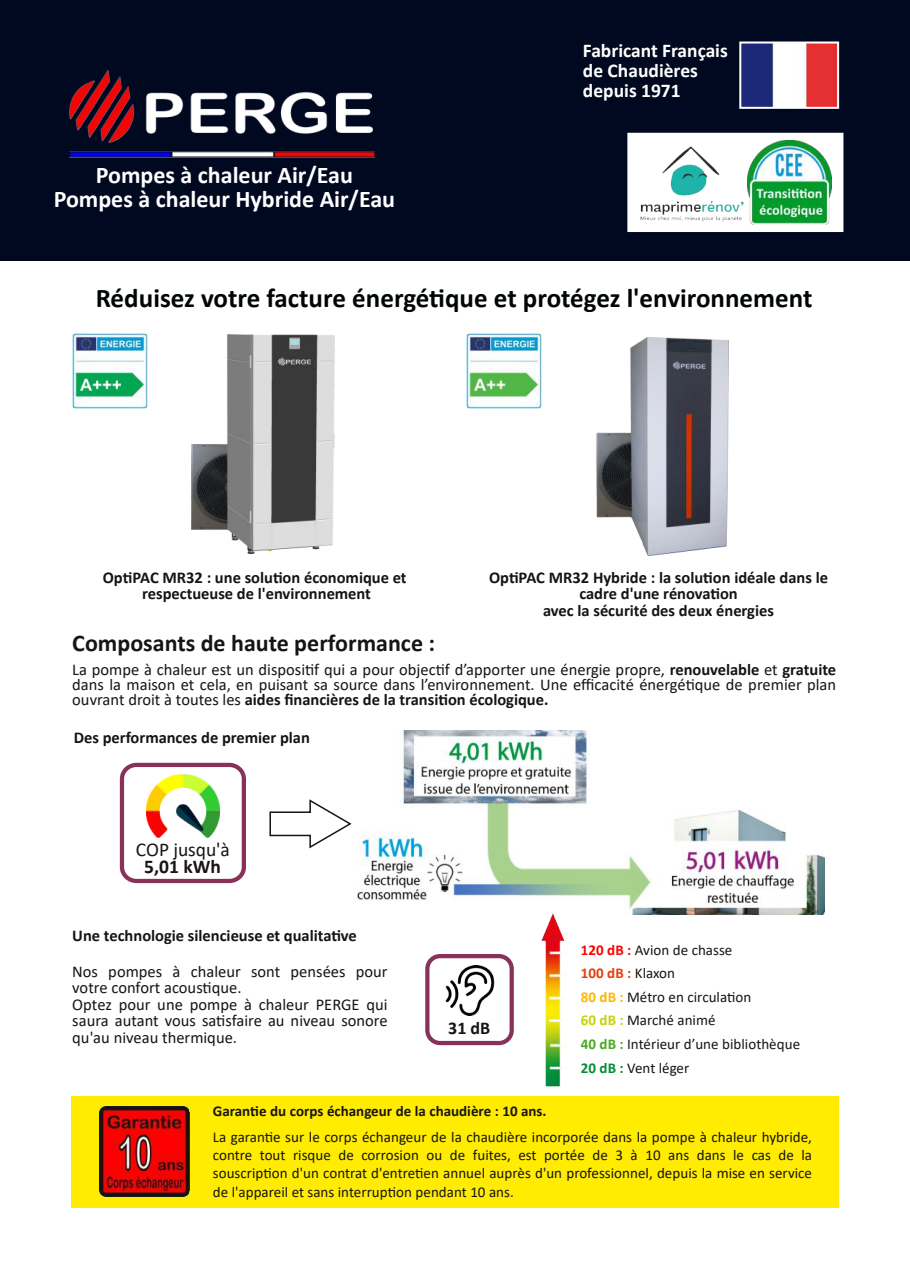
<style>
.page{position:relative;width:910px;height:1280px;background:#fff}
.page>*{position:absolute;margin:0;border:0;box-sizing:border-box;transform-origin:0 0}
.t1{font:700 27px "Calibri";color:#000602}
.t2{font:700 24px/23.4px "Calibri";color:#fff;text-align:center}
.t3{font:700 24px "Calibri";color:#171513}
.t4{font:700 19.5px/20.1px "Calibri";color:#fff}
.t5{font:19.5px "Calibri";color:#171513}
.t6{font:700 19.5px "Calibri";color:#171513}
.t7{font:700 18px "Calibri";color:#171513}
.t8{font:16.5px/16.5px "Calibri";color:#171513;text-align:justify}
.t9{font:700 16.5px/16.5px "Calibri";color:#171513;text-align:center}
.t10{font:15px/23.5px "Calibri";color:#171513}
.t11{font:700 15px "Calibri";letter-spacing:.005em;color:#171513}
.s1{font-weight:700}
.s2{font-weight:700;color:#f00}
.s3{font-weight:700;color:#e73e0d}
.s4{font-weight:700;color:#fcb800}
.s5{font-weight:700;color:#c8d200}
.s6{font-weight:700;color:#47ab23}
.s7{font-weight:700;color:#009033}
</style>
<div class="page">
<div style="left:0;top:0;width:910px;height:261px;background:#000920"></div>
<img style="left:742px;top:45px;width:94px;height:61px">
<div style="left:739px;top:42px;width:100px;height:67px;border:2px solid #fff"></div>
<img style="left:70px;top:70px;width:304px;height:88px">
<div style="left:425px;top:954px;width:89px;height:91px;border:4px solid #883259;border-radius:13px"></div>
<img style="left:445px;top:965px;width:50px;height:50px">
<img style="left:72px;top:334px;width:75px;height:75px">
<img style="left:467px;top:334px;width:75px;height:75px">
<div style="left:120px;top:763px;width:126px;height:120px;border:4px solid #883259;border-radius:14px"></div>
<img style="left:146px;top:774px;width:73px;height:64px">
<div style="left:72px;top:1096px;width:767px;height:111px;background:#ffec00"></div>
<img style="left:100px;top:1107px;width:90px;height:90px">
<div style="left:629px;top:135px;width:212px;height:95px;background:#fff"></div>
<div style="left:627px;top:133px;width:216px;height:99px;border:4px solid #fff"></div>
<img style="left:640px;top:146px;width:104px;height:76px">
<img style="left:748px;top:140px;width:84px;height:84px">
<img style="left:192px;top:334px;width:142px;height:219px">
<img style="left:357px;top:730px;width:468px;height:185px">
<img style="left:596px;top:338px;width:132px;height:217px">
<img style="left:537px;top:912px;width:29px;height:175px">
<svg style="left:269px;top:799px;width:83px;height:50px"></svg>
<h2 class="t2" style="left:54px;top:166px;width:343px">Pompes à chaleur Air/Eau<br>Pompes à chaleur Hybride Air/Eau</h2>
<p class="t4" style="left:583px;top:42px;width:146px">Fabricant Français de Chaudières depuis 1971</p>
<h1 class="t1" style="left:96px;top:287px;width:718px">Réduisez votre facture énergétique et protégez l'environnement</h1>
<p class="t9" style="left:103px;top:570px;width:305px">OptiPAC MR32 : une solution économique et respectueuse de l'environnement</p>
<p class="t9" style="left:489px;top:570px;width:341px">OptiPAC MR32 Hybride : la solution idéale dans le cadre d'une rénovation<br>avec la sécurité des deux énergies</p>
<h2 class="t3" style="left:72px;top:633px;width:364px">Composants de haute performance :</h2>
<p class="t8" style="left:72px;top:663px;width:765px;line-height:15px">La pompe à chaleur est un dispositif qui a pour objectif d’apporter une énergie propre, <span class="s1">renouvelable</span> et <span class="s1">gratuite </span>dans la maison et cela, en puisant sa source dans l’environnement. Une efficacité énergétique de premier plan ouvrant droit à toutes les <span class="s1">aides financières de la transition écologique.</span></p>
<p class="t9" style="left:74px;top:731px;width:238px">Des performances de premier plan</p>
<p class="t5" style="left:136px;top:842px;width:96px">COP jusqu'à</p>
<p class="t6" style="left:144px;top:858px;width:78px">5,01 kWh</p>
<p class="t9" style="left:72px;top:928px;width:286px">Une technologie silencieuse et qualitative</p>
<p class="t8" style="left:72px;top:964px;width:317px;text-align:left">Nos pompes à chaleur sont pensées pour votre confort acoustique.<br>Optez pour une pompe à chaleur PERGE qui saura autant vous satisfaire au niveau sonore qu'au niveau thermique.</p>
<p class="t7" style="left:448px;top:1021px;width:44px">31 dB</p>
<p class="t10" style="left:581px;top:939px;width:221px"><span class="s2">120 dB :</span> Avion de chasse<br><span class="s3">100 dB :</span> Klaxon<br><span class="s4">80 dB :</span> Métro en circulation<br><span class="s5">60 dB :</span> Marché animé<br><span class="s6">40 dB :</span> Intérieur d’une bibliothèque<br><span class="s7">20 dB :</span> Vent léger</p>
<p class="t11" style="left:213px;top:1105px;width:335px">Garantie du corps échangeur de la chaudière : 10 ans.</p>
<p class="t10" style="left:213px;top:1129px;width:601px;line-height:18.3px;text-align:justify">La garantie sur le corps échangeur de la chaudière incorporée dans la pompe à chaleur hybride, contre tout risque de corrosion ou de fuites, est portée de 3 à 10 ans dans le cas de la souscription d'un contrat d'entretien annuel auprès d'un professionnel, depuis la mise en service de l'appareil et sans interruption pendant 10 ans.</p>
</div>
